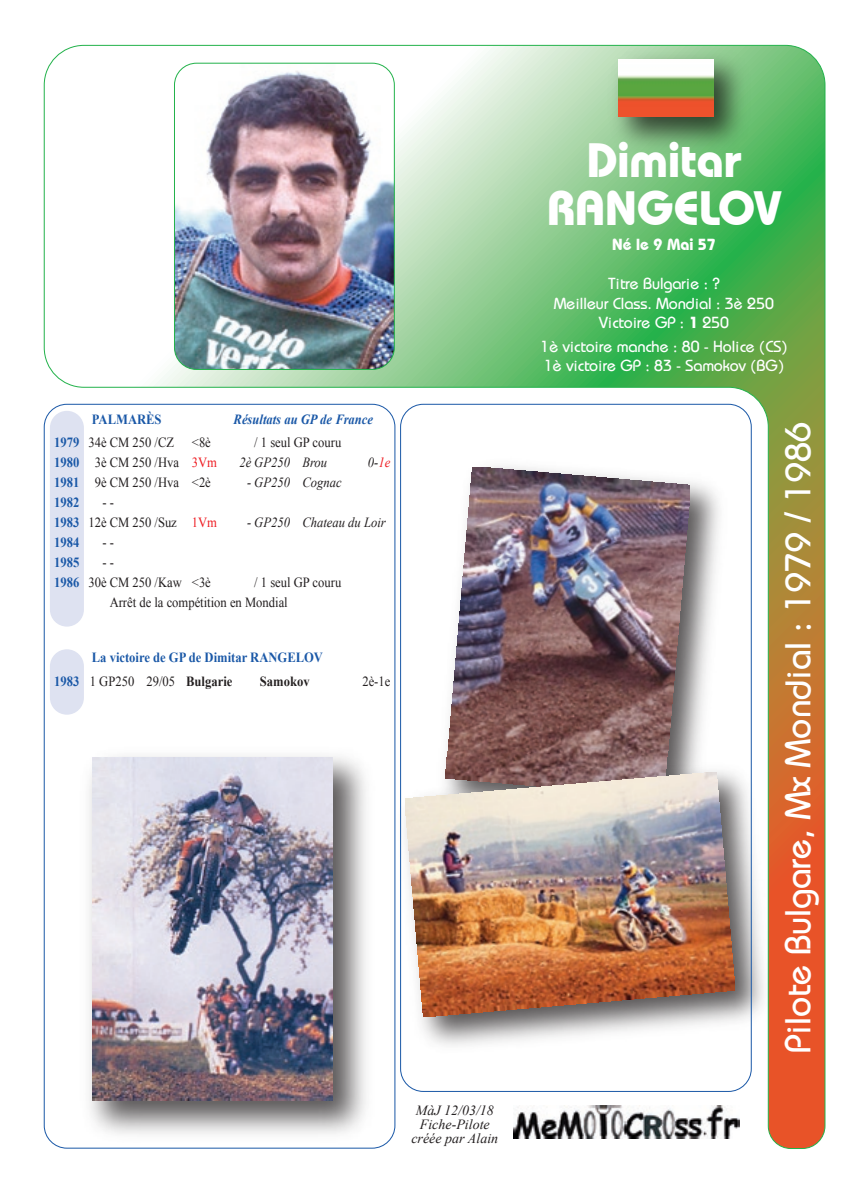
<style>
.page{position:relative;width:842px;height:1191px;background:#fff}
.page>*{position:absolute;margin:0;border:0;box-sizing:border-box;transform-origin:0 0}
.t1{font:700 48px/48px "Bauhaus IT Cby BT";color:#fff;text-align:center}
.t2{font:36px "Bauhaus";color:#fff}
.t3{font:16px/19.6px "Bauhaus";color:#fff;text-align:center}
.t4{font:700 16px "Bauhaus IT Cby BT";color:#fff}
.t5{font:14px/20px "Times New Roman";color:#231f20;scale:.9 1}
.t6{font:700 14px/20px "Times New Roman";color:#1a58a7;text-align:justify;scale:.9 1}
.t7{font:italic 14px "Times New Roman";color:#231f20;scale:.9 1}
.t8{font:italic 14px/14px "Times New Roman";color:#231f20;text-align:center}
.t9{font:italic 700 14px "Times New Roman";color:#1a58a7;scale:.9 1}
.t10{font:700 14px "Times New Roman";color:#231f20;scale:.9 1}
.s1{color:#ee1d23}
.s2{font-weight:700;color:#1a58a7}
.s3{font-weight:700}
.s4{font-family:"Bauhaus IT Cby BT";font-weight:700}
</style>
<div class="page">
<img style="left:44px;top:45px;width:781px;height:1103px">
<svg style="left:50px;top:649px;width:34px;height:65px;background:#e1e5f2"></svg>
<img style="left:601px;top:44px;width:156px;height:118px">
<img style="left:618px;top:59px;width:95px;height:57px">
<p class="t6" style="left:54px;top:432px;width:29px">1979<br>1980<br>1981<br>1982<br>1983<br>1984<br>1985<br>1986</p>
<p class="t6" style="left:92px;top:409px;width:79px">PALMARÈS</p>
<p class="t9" style="left:234px;top:409px;width:157px">Résultats au GP de France</p>
<p class="t5" style="left:89px;top:432px;width:96px">34è CM 250 /CZ</p>
<p class="t5" style="left:192px;top:432px;width:23px">&lt;8è</p>
<p class="t5" style="left:254px;top:432px;width:98px">/ 1 seul GP couru</p>
<p class="t5" style="left:95px;top:452px;width:137px">3è CM 250 /Hva <span class="s1">3Vm</span></p>
<p class="t7" style="left:240px;top:452px;width:99px">2è GP250 Brou</p>
<p class="t7" style="left:368px;top:452px;width:26px">0-<span class="s1">1e</span></p>
<p class="t5" style="left:95px;top:472px;width:130px">9è CM 250 /Hva &lt;2è</p>
<p class="t7" style="left:247px;top:472px;width:106px">- GP250 Cognac</p>
<p class="t5" style="left:89px;top:492px;width:144px;text-indent:14px">- -<br>12è CM 250 /Suz <span class="s1">1Vm</span></p>
<p class="t7" style="left:247px;top:512px;width:155px">- GP250 Chateau du Loir</p>
<p class="t5" style="left:103px;top:532px;width:14px">- -</p>
<p class="t5" style="left:89px;top:552px;width:137px;text-indent:14px">- -<br>30è CM 250 /Kaw &lt;3è</p>
<p class="t5" style="left:110px;top:572px;width:259px;text-indent:145px">/ 1 seul GP couru<br>Arrêt de la compétition en Mondial</p>
<p class="t6" style="left:92px;top:647px;width:258px">La victoire de GP de Dimitar RANGELOV</p>
<p class="t5" style="left:54px;top:670px;width:200px"><span class="s2">1983</span> 1 GP250 29/05 <span class="s3">Bulgarie</span></p>
<p class="t10" style="left:260px;top:671px;width:57px">Samokov</p>
<p class="t5" style="left:362px;top:670px;width:33px">2è-1e</p>
<p class="t8" style="left:411px;top:1103px;width:88px">MàJ 12/03/18<br>Fiche-Pilote créée par Alain</p>
<h1 class="t1" style="left:547px;top:135px;width:235px">Dimitar<br>RANGELOV</h1>
<p class="t4" style="left:612px;top:235px;width:105px">Né le 9 Mai 57</p>
<p class="t3" style="left:554px;top:273px;width:221px">Titre Bulgarie : ?<br>Meilleur Class. Mondial : 3è 250<br>Victoire GP : <span class="s4">1</span> 250</p>
<p class="t3" style="left:540px;top:336px;width:249px;text-align:left">1è victoire manche : 80 - Holice (CS)<br>1è victoire GP : 83 - Samokov (BG)</p>
<h2 class="t2" style="left:776px;top:1053px;width:633px;rotate:-90deg">Pilote Bulgare, Mx Mondial : 1979 / 1986</h2>
</div>
